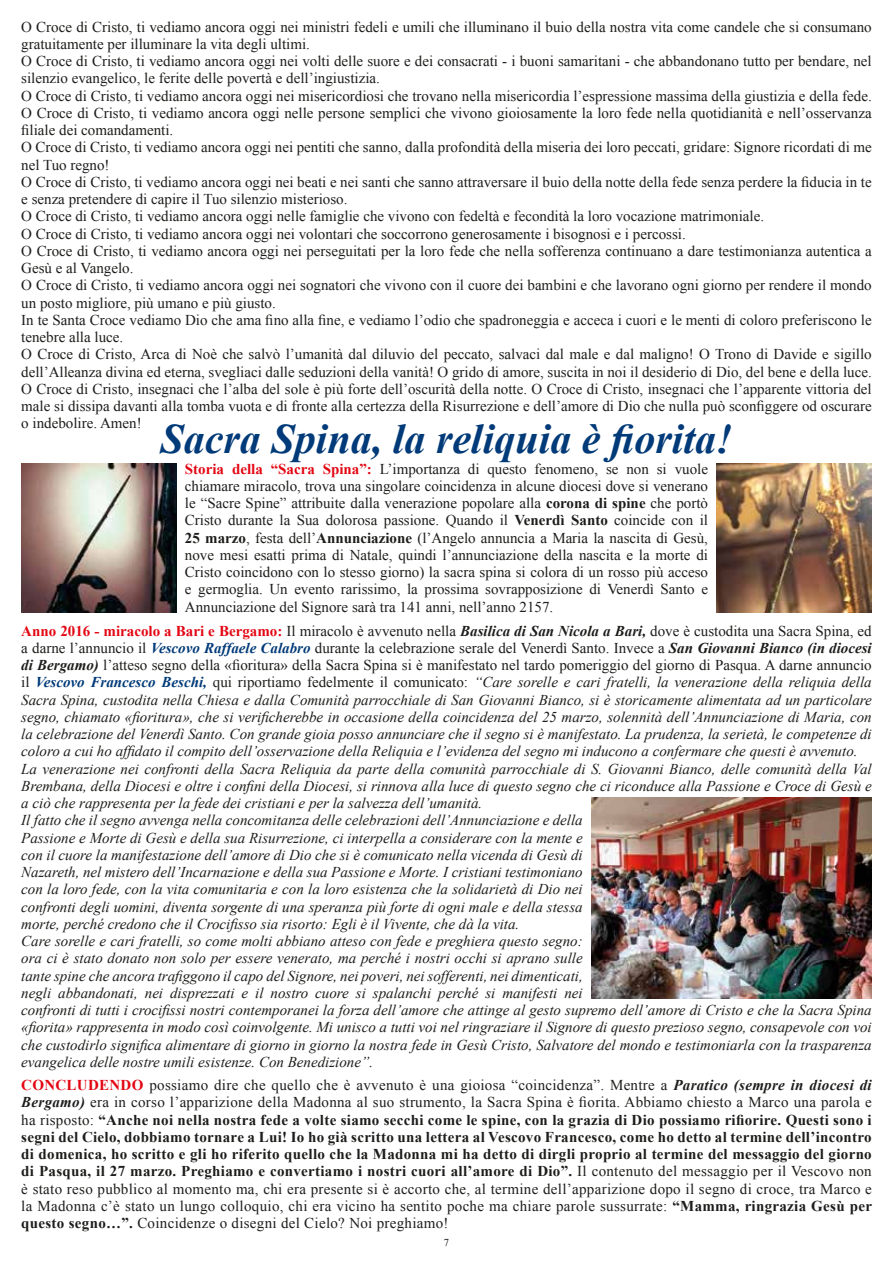
<style>
.page{position:relative;width:893px;height:1263px;background:#fff}
.page>*{position:absolute;margin:0;border:0;box-sizing:border-box;transform-origin:0 0}
.t1{font:italic 700 42px "Times New Roman";color:#003a78}
.t2{font:15px/17.2px "Times New Roman";color:#1d1d1b;text-align:justify}
.t3{font:italic 15px/17.2px "Times New Roman";color:#1d1d1b}
.t4{font:10.5px "Times New Roman";color:#1d1d1b}
.s1{font-weight:700;color:#e30613}
.s2{font-weight:700}
.s3{font-weight:700;font-style:normal;color:#e30613}
.s4{font-style:normal}
.s5{font-weight:700;color:#003a78}
.s6{font-weight:700;font-style:italic}
</style>
<div class="page">
<img style="left:591px;top:797px;width:281px;height:201px">
<img style="left:716px;top:463px;width:156px;height:149px">
<img style="left:21px;top:463px;width:155px;height:149px">
<p class="t2" style="left:21px;top:18px;width:852px;text-align:left">O Croce di Cristo, ti vediamo ancora oggi nei ministri fedeli e umili che illuminano il buio della nostra vita come candele che si consumano gratuitamente per illuminare la vita degli ultimi.<br>O Croce di Cristo, ti vediamo ancora oggi nei volti delle suore e dei consacrati - i buoni samaritani - che abbandonano tutto per bendare, nel silenzio evangelico, le ferite delle povertà e dell’ingiustizia.<br>O Croce di Cristo, ti vediamo ancora oggi nei misericordiosi che trovano nella misericordia l’espressione massima della giustizia e della fede.<br>O Croce di Cristo, ti vediamo ancora oggi nelle persone semplici che vivono gioiosamente la loro fede nella quotidianità e nell’osservanza filiale dei comandamenti.<br>O Croce di Cristo, ti vediamo ancora oggi nei pentiti che sanno, dalla profondità della miseria dei loro peccati, gridare: Signore ricordati di me nel Tuo regno!<br>O Croce di Cristo, ti vediamo ancora oggi nei beati e nei santi che sanno attraversare il buio della notte della fede senza perdere la fiducia in te e senza pretendere di capire il Tuo silenzio misterioso.<br>O Croce di Cristo, ti vediamo ancora oggi nelle famiglie che vivono con fedeltà e fecondità la loro vocazione matrimoniale.<br>O Croce di Cristo, ti vediamo ancora oggi nei volontari che soccorrono generosamente i bisognosi e i percossi.<br>O Croce di Cristo, ti vediamo ancora oggi nei perseguitati per la loro fede che nella sofferenza continuano a dare testimonianza autentica a Gesù e al Vangelo.<br>O Croce di Cristo, ti vediamo ancora oggi nei sognatori che vivono con il cuore dei bambini e che lavorano ogni giorno per rendere il mondo un posto migliore, più umano e più giusto.<br>In te Santa Croce vediamo Dio che ama fino alla fine, e vediamo l’odio che spadroneggia e acceca i cuori e le menti di coloro preferiscono le tenebre alla luce.<br>O Croce di Cristo, Arca di Noè che salvò l’umanità dal diluvio del peccato, salvaci dal male e dal maligno! O Trono di Davide e sigillo dell’Alleanza divina ed eterna, svegliaci dalle seduzioni della vanità! O grido di amore, suscita in noi il desiderio di Dio, del bene e della luce.<br>O Croce di Cristo, insegnaci che l’alba del sole è più forte dell’oscurità della notte. O Croce di Cristo, insegnaci che l’apparente vittoria del male si dissipa davanti alla tomba vuota e di fronte alla certezza della Risurrezione e dell’amore di Dio che nulla può sconfiggere od oscurare o indebolire. Amen!</p>
<h1 class="t1" style="left:161px;top:409px;width:573px">Sacra Spina, la reliquia è fiorita!</h1>
<p class="t2" style="left:185px;top:460px;width:525px"><span class="s1">Storia della “Sacra Spina”:</span> L’importanza di questo fenomeno, se non si vuole chiamare miracolo, trova una singolare coincidenza in alcune diocesi dove si venerano le “Sacre Spine” attribuite dalla venerazione popolare alla <span class="s2">corona di spine</span> che portò Cristo durante la Sua dolorosa passione. Quando il <span class="s2">Venerdì Santo</span> coincide con il <span class="s2">25 marzo</span>, festa dell’<span class="s2">Annunciazione</span> (l’Angelo annuncia a Maria la nascita di Gesù, nove mesi esatti prima di Natale, quindi l’annunciazione della nascita e la morte di Cristo coincidono con lo stesso giorno) la sacra spina si colora di un rosso più acceso e germoglia. Un evento rarissimo, la prossima sovrapposizione di Venerdì Santo e Annunciazione del Signore sarà tra 141 anni, nell’anno 2157.</p>
<p class="t3" style="left:21px;top:622px;width:852px"><span class="s3">Anno 2016 - miracolo a Bari e Bergamo:</span> <span class="s4">Il miracolo è avvenuto nella</span> <span class="s2">Basilica di San Nicola a Bari,</span> <span class="s4">dove è custodita una Sacra Spina, ed a darne l’annuncio il</span> <span class="s5">Vescovo Raffaele Calabro</span> <span class="s4">durante la celebrazione serale del Venerdì Santo. Invece a</span> <span class="s2">San Giovanni Bianco (in diocesi di Bergamo)</span> <span class="s4">l’atteso segno della «fioritura» della Sacra Spina si è manifestato nel tardo pomeriggio del giorno di Pasqua. A darne annuncio il</span> <span class="s5">Vescovo Francesco Beschi,</span> <span class="s4">qui riportiamo fedelmente il comunicato:</span> “Care sorelle e cari fratelli, la venerazione della reliquia della Sacra Spina, custodita nella Chiesa e dalla Comunità parrocchiale di San Giovanni Bianco, si è storicamente alimentata ad un particolare segno, chiamato «fioritura», che si verificherebbe in occasione della coincidenza del 25 marzo, solennità dell’Annunciazione di Maria, con la celebrazione del Venerdì Santo. Con grande gioia posso annunciare che il segno si è manifestato. La prudenza, la serietà, le competenze di coloro a cui ho affidato il compito dell’osservazione della Reliquia e l’evidenza del segno mi inducono a confermare che questi è avvenuto.<br>La venerazione nei confronti della Sacra Reliquia da parte della comunità parrocchiale di S. Giovanni Bianco, delle comunità della Val Brembana, della Diocesi e oltre i confini della Diocesi, si rinnova alla luce di questo segno che ci riconduce alla Passione e Croce di Gesù e a ciò che rappresenta per la fede dei cristiani e per la salvezza dell’umanità.<br>Il fatto che il segno avvenga nella concomitanza delle celebrazioni dell’Annunciazione e della<br>Passione e Morte di Gesù e della sua Risurrezione, ci interpella a considerare con la mente e<br>con il cuore la manifestazione dell’amore di Dio che si è comunicato nella vicenda di Gesù di<br>Nazareth, nel mistero dell’Incarnazione e della sua Passione e Morte. I cristiani testimoniano<br>con la loro fede, con la vita comunitaria e con la loro esistenza che la solidarietà di Dio nei<br>confronti degli uomini, diventa sorgente di una speranza più forte di ogni male e della stessa<br>morte, perché credono che il Crocifisso sia risorto: Egli è il Vivente, che dà la vita.<br>Care sorelle e cari fratelli, so come molti abbiano atteso con fede e preghiera questo segno:<br>ora ci è stato donato non solo per essere venerato, ma perché i nostri occhi si aprano sulle<br>tante spine che ancora trafiggono il capo del Signore, nei poveri, nei sofferenti, nei dimenticati,<br>negli abbandonati, nei disprezzati e il nostro cuore si spalanchi perché si manifesti nei<br>confronti di tutti i crocifissi nostri contemporanei la forza dell’amore che attinge al gesto supremo dell’amore di Cristo e che la Sacra Spina «fiorita» rappresenta in modo così coinvolgente. Mi unisco a tutti voi nel ringraziare il Signore di questo prezioso segno, consapevole con voi che custodirlo significa alimentare di giorno in giorno la nostra fede in Gesù Cristo, Salvatore del mondo e testimoniarla con la trasparenza evangelica delle nostre umili esistenze. Con Benedizione”.</p>
<p class="t2" style="left:21px;top:1076px;width:852px"><span class="s1">CONCLUDENDO</span> possiamo dire che quello che è avvenuto è una gioiosa “coincidenza”. Mentre a <span class="s6">Paratico (sempre in diocesi di Bergamo)</span> era in corso l’apparizione della Madonna al suo strumento, la Sacra Spina è fiorita. Abbiamo chiesto a Marco una parola e ha risposto: <span class="s2">“Anche noi nella nostra fede a volte siamo secchi come le spine, con la grazia di Dio possiamo rifiorire. Questi sono i segni del Cielo, dobbiamo tornare a Lui! Io ho già scritto una lettera al Vescovo Francesco, come ho detto al termine dell’incontro di domenica, ho scritto e gli ho riferito quello che la Madonna mi ha detto di dirgli proprio al termine del messaggio del giorno di Pasqua, il 27 marzo. Preghiamo e convertiamo i nostri cuori all’amore di Dio”.</span> Il contenuto del messaggio per il Vescovo non è stato reso pubblico al momento ma, chi era presente si è accorto che, al termine dell’apparizione dopo il segno di croce, tra Marco e la Madonna c’è stato un lungo colloquio, chi era vicino ha sentito poche ma chiare parole sussurrate: <span class="s2">“Mamma, ringrazia Gesù per questo segno…”.</span> Coincidenze o disegni del Cielo? Noi preghiamo!</p>
<p class="t4" style="left:444px;top:1235px;width:7px">7</p>
</div>
